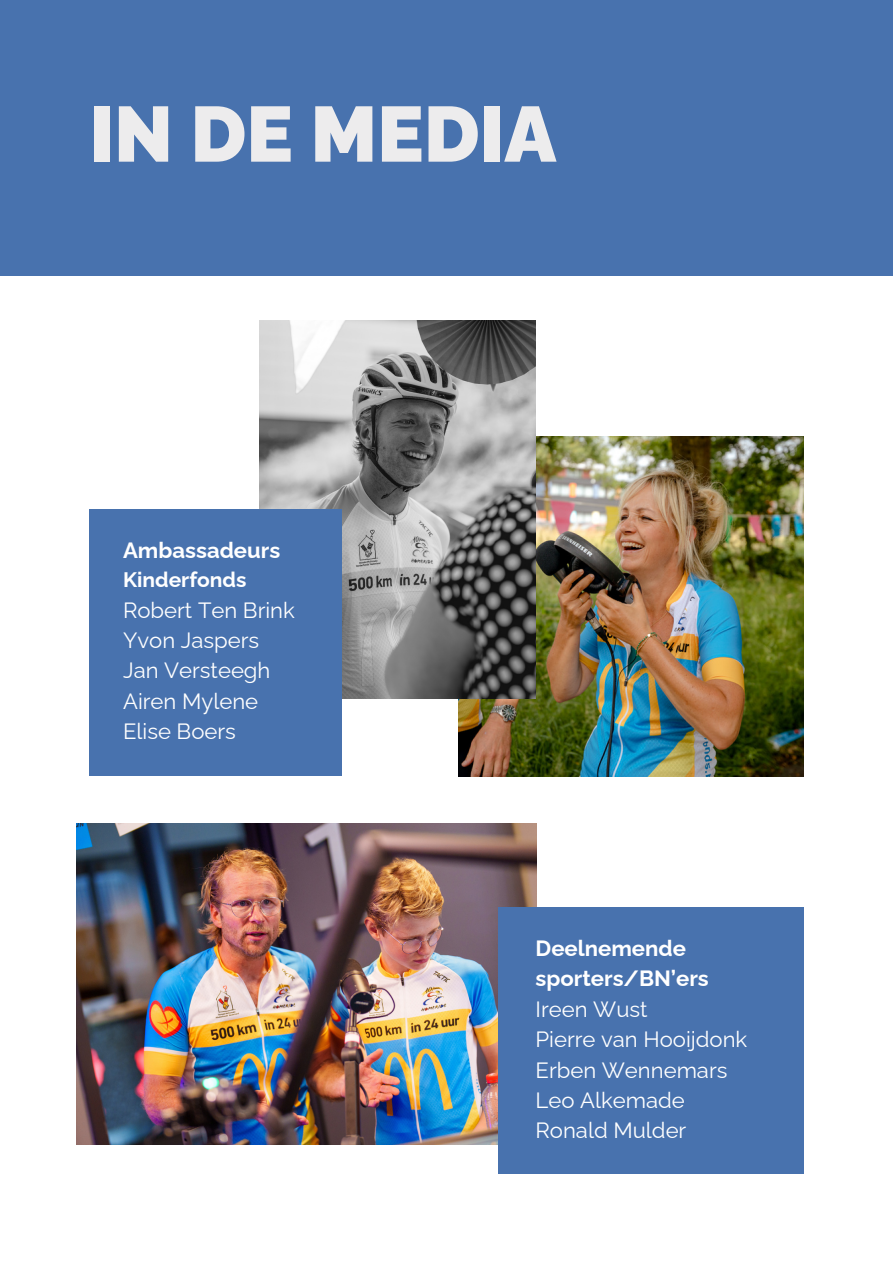
<style>
.page{position:relative;width:893px;height:1264px;background:#fff}
.page>*{position:absolute;margin:0;border:0;box-sizing:border-box;transform-origin:0 0}
.t1{font:900 78px "Raleway";color:#edeced}
.t2{font:22.05px/30.3px "Raleway";color:#fff}
.t3{font:700 22.05px/30.3px "Raleway";color:#fff}
.t4{font:700 21px "Raleway";color:#fff}
</style>
<div class="page">
<div style="left:0;top:0;width:892px;height:275px;background:#4872ae"></div>
<img style="left:458px;top:436px;width:345px;height:340px">
<img style="left:259px;top:320px;width:276px;height:378px">
<div style="left:89px;top:509px;width:253px;height:267px;background:#4872ae"></div>
<img style="left:77px;top:823px;width:459px;height:321px">
<div style="left:498px;top:907px;width:306px;height:267px;background:#4872ae"></div>
<h1 class="t1" style="left:89px;top:88px;width:468px">IN DE MEDIA</h1>
<p class="t3" style="left:123px;top:535px;width:159px">Ambassadeurs</p>
<p class="t4" style="left:123px;top:567px;width:125px">Kinderfonds</p>
<p class="t2" style="left:123px;top:594px;width:173px">Robert Ten Brink<br>Yvon Jaspers<br>Jan Versteegh<br>Airen Mylene<br>Elise Boers</p>
<p class="t3" style="left:535px;top:933px;width:175px">Deelnemende sporters/BN’ers</p>
<p class="t2" style="left:535px;top:993px;width:213px">Ireen Wust<br>Pierre van Hooijdonk<br>Erben Wennemars<br>Leo Alkemade<br>Ronald Mulder</p>
</div>
